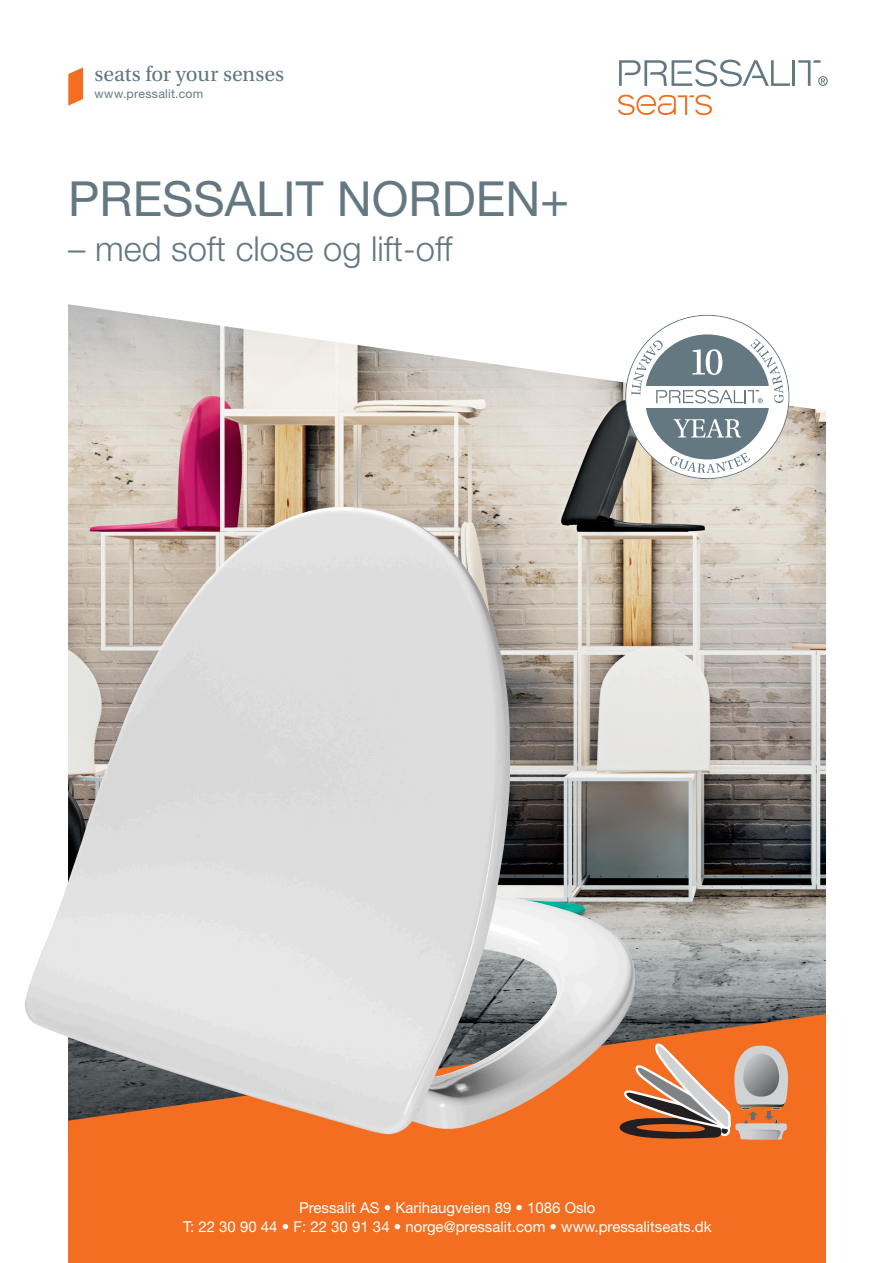
<style>
.page{position:relative;width:893px;height:1263px;background:#fff}
.page>*{position:absolute;margin:0;border:0;box-sizing:border-box;transform-origin:0 0}
.t1{font:48.3px "Helvetica Neue LT Std";color:#647882}
.t2{font:300 34.5px "Helvetica Neue LT Std";color:#647882}
.t3{font:21.9px "Utopia Std";color:#647882}
.t4{font:15px/19.5px "Helvetica Neue LT Std";color:#fff;text-align:center}
.t5{font:12.3px "Helvetica Neue LT Std";letter-spacing:.025em;color:#647882}
</style>
<div class="page">
<svg style="left:68px;top:67px;width:15px;height:39px"></svg>
<hr style="left:793px;top:60px;width:2px;height:26px;background:#647882">
<svg style="left:619px;top:60px;width:171px;height:27px"></svg>
<svg style="left:798px;top:60px;width:30px;height:26px"></svg>
<svg style="left:618px;top:95px;width:94px;height:20px"></svg>
<img style="left:68px;top:304px;width:758px;height:710px">
<div style="left:68px;top:1014px;width:758px;height:249px;background:#f36e21"></div>
<img style="left:25px;top:507px;width:612px;height:628px">
<svg style="left:620px;top:1043px;width:168px;height:96px;background:#c58765"></svg>
<div style="left:626px;top:315px;width:163px;height:164px;background:#fff;border-radius:50%"></div>
<svg style="left:631px;top:328px;width:152px;height:145px"></svg>
<p class="t3" style="left:94px;top:62px;width:191px">seats for your senses</p>
<p class="t5" style="left:94px;top:86px;width:110px">www.pressalit.com</p>
<p class="t1" style="left:68px;top:170px;width:502px">PRESSALIT NORDEN+</p>
<p class="t2" style="left:68px;top:228px;width:386px">– med soft close og lift-off</p>
<p class="t4" style="left:183px;top:1197px;width:530px">Pressalit AS • Karihaugveien 89 • 1086 Oslo<br>T: 22 30 90 44 • F: 22 30 91 34 • norge@pressalit.com • www.pressalitseats.dk</p>
</div>
